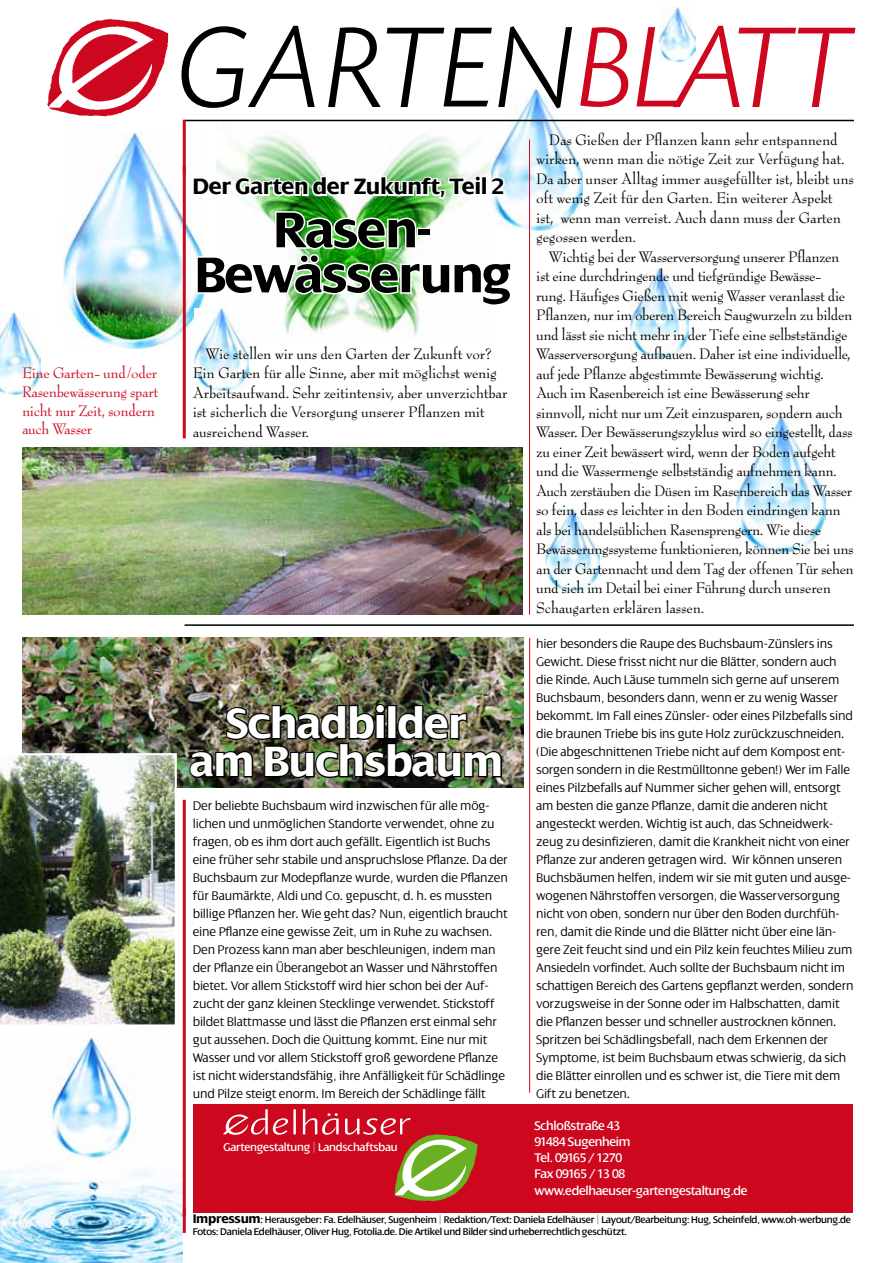
<style>
.page{position:relative;width:893px;height:1263px;background:#fff}
.page>*{position:absolute;margin:0;border:0;box-sizing:border-box;transform-origin:0 0}
.t1{font:italic 300 120px "Today SB";letter-spacing:-.01em;color:#000}
.t2{font:700 54px/45px "Dialog";letter-spacing:-.03em;color:#000;text-align:center}
.t3{font:700 45.6px/38.1px "Dialog";letter-spacing:-.02em;color:#fff;text-align:center}
.t4{font:700 24px "Dialog";letter-spacing:-.02em;color:#000}
.t5{font:16.5px/19.5px "Bernhard Modern Std";letter-spacing:-.03em;color:#000}
.t6{font:16.5px/18.8px "Bernhard Modern Std";letter-spacing:-.025em;color:#cd071e}
.t7{font:300 13.5px/18px "Dialog";letter-spacing:-.015em;color:#000}
.t8{font:13.5px/16.2px "Dialog";letter-spacing:-.025em;color:#fff}
.t9{font:12.15px "Dialog";letter-spacing:-.02em;color:#fff}
.t10{font:10.5px/12px "Dialog";letter-spacing:-.025em;color:#000}
.s1{color:#cd071e}
.s2{font-weight:700;font-size:13.5px}
.s3{font-size:11.25px}
</style>
<div class="page">
<img style="left:0;top:1036px;width:182px;height:227px">
<img style="left:0;top:313px;width:41px;height:82px">
<img style="left:659px;top:7px;width:36px;height:55px">
<img style="left:63px;top:132px;width:139px;height:216px">
<img style="left:490px;top:88px;width:93px;height:142px">
<img style="left:22px;top:448px;width:501px;height:167px">
<img style="left:22px;top:638px;width:501px;height:150px">
<div style="left:193px;top:1104px;width:659px;height:108px;background:#cd071e"></div>
<hr style="left:183px;top:1209px;width:3px;height:24px;background:#cd071e">
<hr style="left:185px;top:120px;width:669px;height:1px;background:#000">
<hr style="left:185px;top:624px;width:669px;height:2px;background:#000">
<hr style="left:183px;top:800px;width:3px;height:416px;background:#cd071e">
<hr style="left:183px;top:166px;width:3px;height:272px;background:#cd071e">
<hr style="left:183px;top:120px;width:3px;height:55px;background:#cd071e">
<svg style="left:223px;top:1109px;width:255px;height:93px"></svg>
<img style="left:47px;top:19px;width:121px;height:98px">
<hr style="left:529px;top:638px;width:1px;height:455px;background:#cd071e">
<hr style="left:529px;top:140px;width:1px;height:475px;background:#cd071e">
<img style="left:217px;top:136px;width:273px;height:199px">
<img style="left:188px;top:702px;width:315px;height:77px">
<img style="left:191px;top:175px;width:323px;height:132px">
<img style="left:0;top:753px;width:177px;height:272px">
<img style="left:630px;top:268px;width:59px;height:89px">
<img style="left:195px;top:308px;width:53px;height:82px">
<img style="left:546px;top:509px;width:54px;height:82px">
<img style="left:736px;top:416px;width:90px;height:137px">
<p class="t6" style="left:22px;top:364px;width:138px">Eine Garten- und/oder<br>Rasenbewässerung spart nicht nur Zeit, sondern auch Wasser</p>
<h1 class="t1" style="left:177px;top:5px;width:678px">GARTEN<span class="s1">BLATT</span></h1>
<h3 class="t4" style="left:193px;top:174px;width:313px">Der Garten der Zukunft, Teil 2</h3>
<h2 class="t2" style="left:194px;top:208px;width:318px">Rasen-<br>Bewässerung</h2>
<p class="t5" style="left:193px;top:344px;width:316px;text-indent:13px">Wie stellen wir uns den Garten der Zukunft vor?<br>Ein Garten für alle Sinne, aber mit möglichst wenig Arbeitsaufwand. Sehr zeitintensiv, aber unverzichtbar ist sicherlich die Versorgung unserer Pflanzen mit ausreichend Wasser.</p>
<h3 class="t3" style="left:190px;top:704px;width:315px">Schadbilder am Buchsbaum</h3>
<p class="t7" style="left:193px;top:797px;width:317px">Der beliebte Buchsbaum wird inzwischen für alle mög&shy;lichen und unmöglichen Standorte verwendet, ohne zu fragen, ob es ihm dort auch gefällt. Eigentlich ist Buchs eine früher sehr stabile und anspruchslose Pflanze. Da der Buchsbaum zur Modepflanze wurde, wurden die Pflanzen für Baumärkte, Aldi und Co. gepuscht, d. h. es mussten billige Pflanzen her. Wie geht das? Nun, eigentlich braucht eine Pflanze eine gewisse Zeit, um in Ruhe zu wachsen.<br>Den Prozess kann man aber beschleunigen, indem man der Pflanze ein Überangebot an Wasser und Nährstoffen bietet. Vor allem Stickstoff wird hier schon bei der Auf&shy;zucht der ganz kleinen Stecklinge verwendet. Stickstoff bildet Blattmasse und lässt die Pflanzen erst einmal sehr gut aussehen. Doch die Quittung kommt. Eine nur mit Wasser und vor allem Stickstoff groß gewordene Pflanze ist nicht widerstandsfähig, ihre Anfälligkeit für Schädlinge und Pilze steigt enorm. Im Bereich der Schädlinge fällt</p>
<p class="t5" style="left:536px;top:130px;width:319px;text-indent:13px">Das Gießen der Pflanzen kann sehr entspannend wirken, wenn man die nötige Zeit zur Verfügung hat.<br>Da aber unser Alltag immer ausgefüllter ist, bleibt uns oft wenig Zeit für den Garten. Ein weiterer Aspekt ist, wenn man verreist. Auch dann muss der Garten gegossen werden.</p>
<p class="t5" style="left:536px;top:247px;width:319px;text-indent:13px">Wichtig bei der Wasserversorgung unserer Pflanzen ist eine durchdringende und tiefgründige Bewässe&shy;rung. Häufiges Gießen mit wenig Wasser veranlasst die Pflanzen, nur im oberen Bereich Saugwurzeln zu bilden und lässt sie nicht mehr in der Tiefe eine selbstständige Wasserversorgung aufbauen. Daher ist eine individuelle, auf jede Pflanze abgestimmte Bewässerung wichtig.<br>Auch im Rasenbereich ist eine Bewässerung sehr sinnvoll, nicht nur um Zeit einzusparen, sondern auch Wasser. Der Bewässerungszyklus wird so eingestellt, dass zu einer Zeit bewässert wird, wenn der Boden aufgeht und die Wassermenge selbstständig aufnehmen kann.<br>Auch zerstäuben die Düsen im Rasenbereich das Wasser so fein, dass es leichter in den Boden eindringen kann als bei handelsüblichen Rasensprengern. Wie diese Bewässerungssysteme funktionieren, können Sie bei uns an der Gartennacht und dem Tag der offenen Tür sehen und sich im Detail bei einer Führung durch unseren Schaugarten erklären lassen.</p>
<p class="t7" style="left:536px;top:635px;width:319px">hier besonders die Raupe des Buchsbaum-Zünslers ins Gewicht. Diese frisst nicht nur die Blätter, sondern auch die Rinde. Auch Läuse tummeln sich gerne auf unserem Buchsbaum, besonders dann, wenn er zu wenig Wasser bekommt. Im Fall eines Zünsler- oder eines Pilzbefalls sind die braunen Triebe bis ins gute Holz zurückzuschneiden. (Die abgeschnittenen Triebe nicht auf dem Kompost ent&shy;sorgen sondern in die Restmülltonne geben!) Wer im Falle eines Pilzbefalls auf Nummer sicher gehen will, entsorgt am besten die ganze Pflanze, damit die anderen nicht angesteckt werden. Wichtig ist auch, das Schneidwerk&shy;zeug zu desinfizieren, damit die Krankheit nicht von einer Pflanze zur anderen getragen wird. Wir können unseren Buchsbäumen helfen, indem wir sie mit guten und ausge&shy;wogenen Nährstoffen versorgen, die Wasserversorgung nicht von oben, sondern nur über den Boden durchfüh&shy;ren, damit die Rinde und die Blätter nicht über eine län&shy;gere Zeit feucht sind und ein Pilz kein feuchtes Milieu zum Ansiedeln vorfindet. Auch sollte der Buchsbaum nicht im schattigen Bereich des Gartens gepflanzt werden, sondern vorzugsweise in der Sonne oder im Halbschatten, damit die Pflanzen besser und schneller austrocknen können.<br>Spritzen bei Schädlingsbefall, nach dem Erkennen der Symptome, ist beim Buchsbaum etwas schwierig, da sich die Blätter einrollen und es schwer ist, die Tiere mit dem Gift zu benetzen.</p>
<p class="t8" style="left:534px;top:1117px;width:215px">Schloßstraße 43<br>91484 Sugenheim<br>Tel. 09165 / 1270<br>Fax 09165 / 13 08 www.edelhaeuser-gartengestaltung.de</p>
<p class="t10" style="left:193px;top:1213px;width:660px"><span class="s2">Impressum</span><span class="s3">:</span> Herausgeber: Fa. Edelhäuser, Sugenheim | Redaktion/Text: Daniela Edelhäuser | Layout/Bearbeitung: Hug, Scheinfeld, www.oh-werbung.de<br>Fotos: Daniela Edelhäuser, Oliver Hug, Fotolia.de. Die Artikel und Bilder sind urheberrechtlich geschützt.</p>
<p class="t9" style="left:223px;top:1141px;width:176px">Gartengestaltung | Landschaftsbau</p>
</div>
